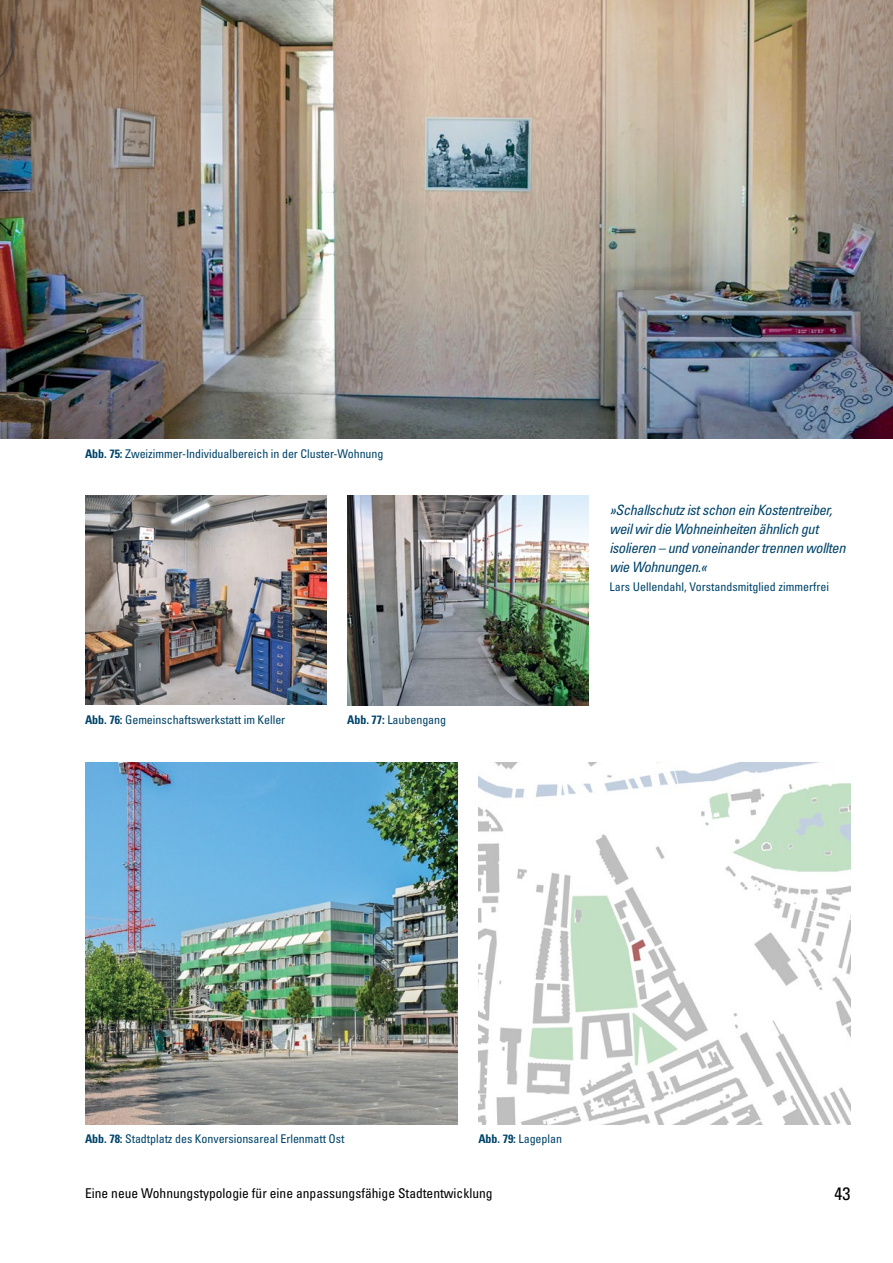
<style>
.page{position:relative;width:893px;height:1263px;background:#fff}
.page>*{position:absolute;margin:0;border:0;box-sizing:border-box;transform-origin:0 0}
.t1{font:condensed 18px "Univers LT Pro";color:#000}
.t2{font:italic condensed 14.25px/19px "Univers LT Pro";letter-spacing:-.025em;color:#00446a}
.t3{font:condensed 13.5px "Univers LT Pro";color:#000}
.t4{font:condensed 12px "Univers LT Pro";letter-spacing:-.005em;color:#00446a}
.s1{font-weight:700}
</style>
<div class="page">
<img style="left:85px;top:762px;width:372px;height:362px">
<img style="left:0;top:0;width:893px;height:438px">
<img style="left:85px;top:495px;width:241px;height:210px">
<img style="left:478px;top:762px;width:372px;height:362px">
<img style="left:347px;top:495px;width:241px;height:210px">
<p class="t4" style="left:85px;top:446px;width:300px"><span class="s1">Abb. 75:</span> Zweizimmer-Individualbereich in der Cluster-Wohnung</p>
<p class="t4" style="left:85px;top:712px;width:202px"><span class="s1">Abb. 76:</span> Gemeinschaftswerkstatt im Keller</p>
<p class="t4" style="left:347px;top:712px;width:100px"><span class="s1">Abb. 77:</span> Laubengang</p>
<p class="t2" style="left:609px;top:500px;width:237px">»Schallschutz ist schon ein Kostentreiber, weil wir die Wohneinheiten ähnlich gut isolieren – und voneinander trennen wollten wie Wohnungen.«</p>
<p class="t4" style="left:609px;top:579px;width:221px">Lars Uellendahl, Vorstandsmitglied zimmerfrei</p>
<p class="t4" style="left:85px;top:1131px;width:261px"><span class="s1">Abb. 78:</span> Stadtplatz des Konversionsareal Erlenmatt Ost</p>
<p class="t4" style="left:478px;top:1131px;width:85px"><span class="s1">Abb. 79:</span> Lageplan</p>
<p class="t3" style="left:85px;top:1185px;width:409px">Eine neue Wohnungstypologie für eine anpassungsfähige Stadtentwicklung</p>
<h1 class="t1" style="left:834px;top:1182px;width:17px">43</h1>
</div>
